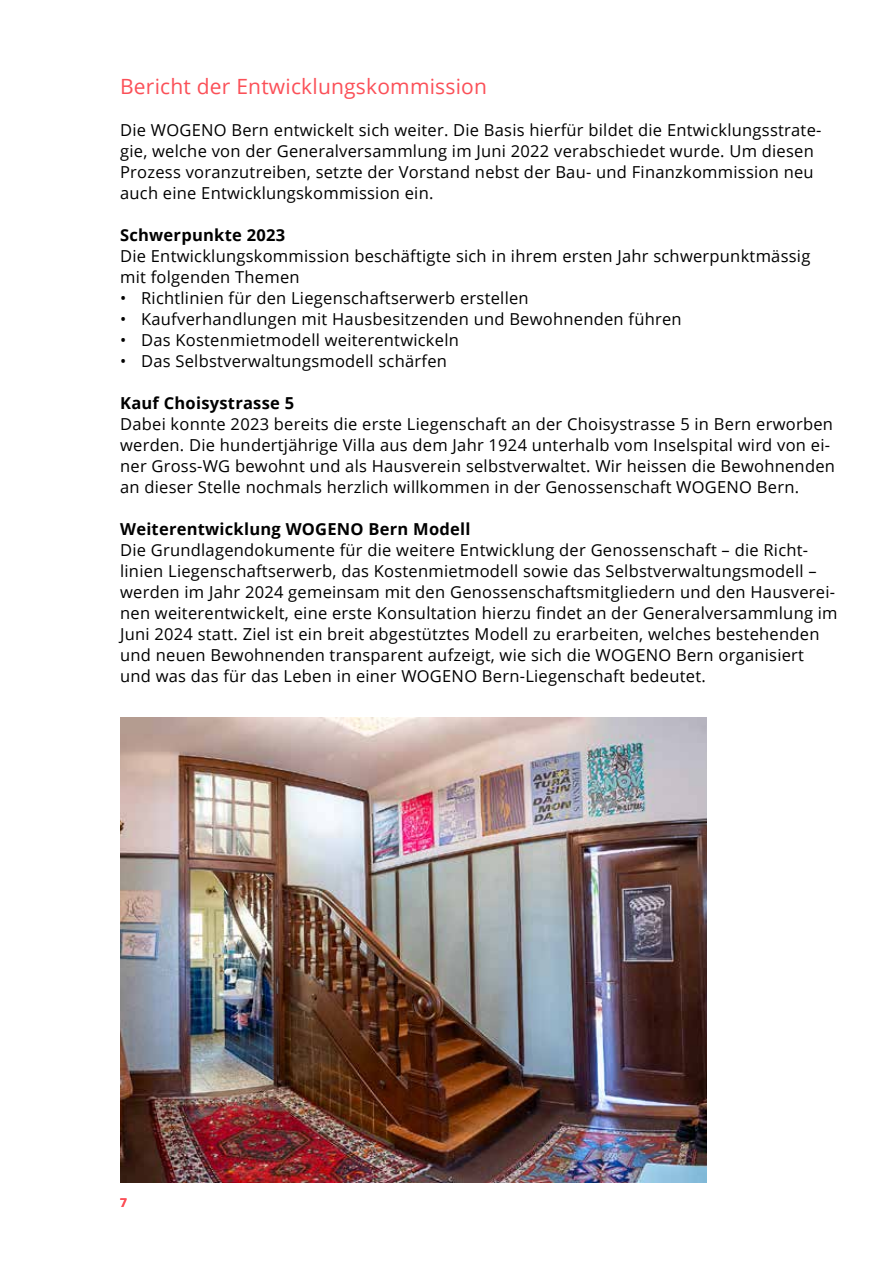
<style>
.page{position:relative;width:893px;height:1263px;background:#fff}
.page>*{position:absolute;margin:0;border:0;box-sizing:border-box;transform-origin:0 0}
.t1{font:21px "Open Sans";letter-spacing:.01em;color:#fb5058}
.t2{font:16.5px/21px "Open Sans";letter-spacing:.015em;color:#000}
.t3{font:700 16.5px "Open Sans";letter-spacing:.015em;color:#000}
.t4{font:700 12px "Open Sans";color:#fb5058}
</style>
<div class="page">
<img style="left:120px;top:717px;width:586px;height:465px">
<p class="t1" style="left:120px;top:72px;width:368px">Bericht der Entwicklungskommission</p>
<p class="t2" style="left:120px;top:119px;width:703px">Die WOGENO Bern entwickelt sich weiter. Die Basis hierfür bildet die Entwicklungsstrate&shy;gie, welche von der Generalversammlung im Juni 2022 verabschiedet wurde. Um diesen Prozess voranzutreiben, setzte der Vorstand nebst der Bau- und Finanzkommission neu auch eine Entwicklungskommission ein.</p>
<p class="t3" style="left:120px;top:223px;width:166px">Schwerpunkte 2023</p>
<p class="t2" style="left:120px;top:245px;width:692px">Die Entwicklungskommission beschäftigte sich in ihrem ersten Jahr schwerpunktmässig mit folgenden Themen</p>
<p class="t2" style="left:120px;top:287px;width:410px">• Richtlinien für den Liegenschaftserwerb erstellen</p>
<p class="t2" style="left:120px;top:308px;width:563px">• Kaufverhandlungen mit Hausbesitzenden und Bewohnenden führen</p>
<p class="t2" style="left:120px;top:329px;width:340px">• Das Kostenmietmodell weiterentwickeln</p>
<p class="t2" style="left:120px;top:350px;width:328px">• Das Selbstverwaltungsmodell schärfen</p>
<p class="t3" style="left:120px;top:391px;width:176px">Kauf Choisystrasse 5</p>
<p class="t2" style="left:120px;top:413px;width:716px">Dabei konnte 2023 bereits die erste Liegenschaft an der Choisystrasse 5 in Bern erworben werden. Die hundertjährige Villa aus dem Jahr 1924 unterhalb vom Inselspital wird von ei&shy;ner Gross-WG bewohnt und als Hausverein selbstverwaltet. Wir heissen die Bewohnenden an dieser Stelle nochmals herzlich willkommen in der Genossenschaft WOGENO Bern.</p>
<p class="t3" style="left:120px;top:517px;width:352px">Weiterentwicklung WOGENO Bern Modell</p>
<p class="t2" style="left:120px;top:539px;width:719px">Die Grundlagendokumente für die weitere Entwicklung der Genossenschaft – die Richt&shy;linien Liegenschaftserwerb, das Kostenmietmodell sowie das Selbstverwaltungsmodell – werden im Jahr 2024 gemeinsam mit den Genossenschaftsmitgliedern und den Hausverei&shy;nen weiterentwickelt, eine erste Konsultation hierzu findet an der Generalversammlung im Juni 2024 statt. Ziel ist ein breit abgestütztes Modell zu erarbeiten, welches bestehenden und neuen Bewohnenden transparent aufzeigt, wie sich die WOGENO Bern organisiert und was das für das Leben in einer WOGENO Bern-Liegenschaft bedeutet.</p>
<p class="t4" style="left:120px;top:1194px;width:8px">7</p>
</div>
